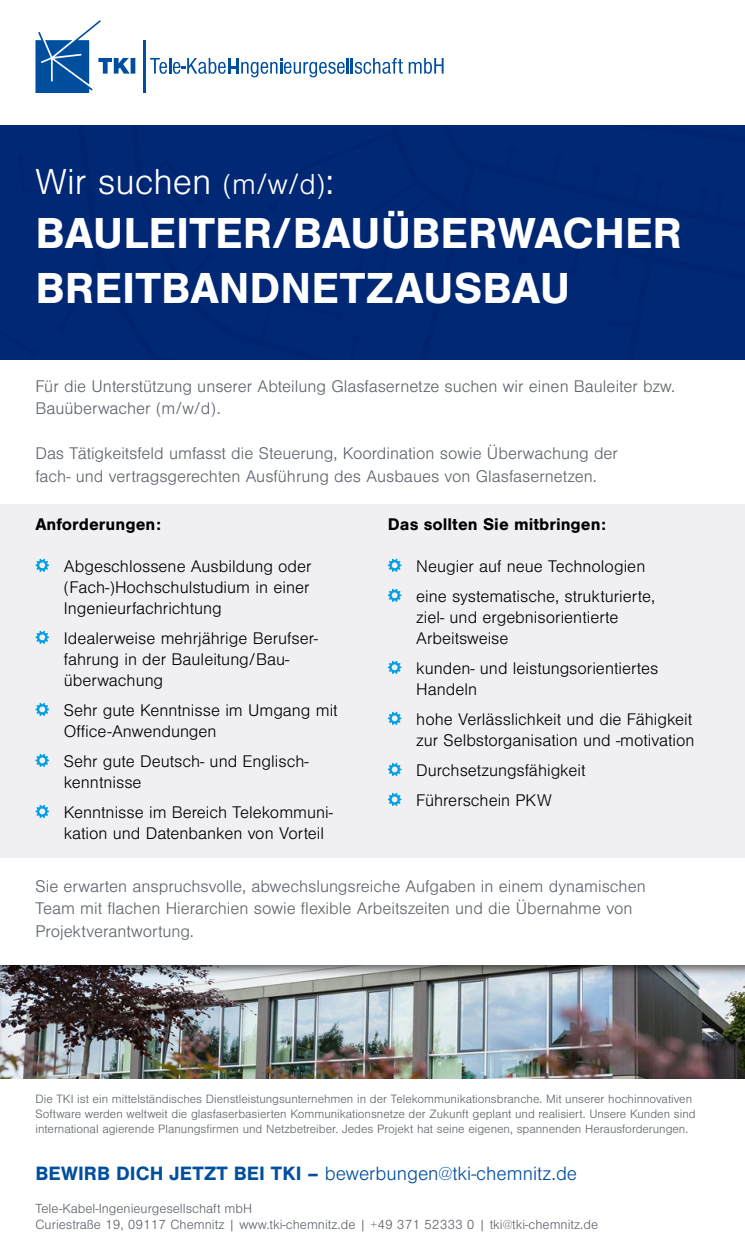
<style>
.page{position:relative;width:745px;height:1248px;background:#fff}
.page>*{position:absolute;margin:0;border:0;box-sizing:border-box;transform-origin:0 0}
.t1{font:700 45px/54px "Nimbus San";color:#fff}
.t2{font:300 37.5px "Nimbus San";color:#fff}
.t3{font:300 20px "Nimbus San";color:#004f9f}
.t4{font:300 17.5px/21px "Nimbus San";color:#000}
.t5{font:300 17.5px/22.5px "Nimbus San";color:#5e646e}
.t6{font:700 17.5px "Nimbus San";color:#000}
.t7{font:300 13.75px/16.5px "Nimbus San";color:#5e646e}
.t8{font:300 12.5px/15px "Nimbus San";color:#5e646e}
.s1{font-size:30px}
.s2{font-weight:700}
</style>
<div class="page">
<div style="left:0;top:504px;width:744px;height:353px;background:#f0f0f3"></div>
<div style="left:0;top:125px;width:743px;height:235px;background:#002875"></div>
<div style="left:30px;top:349px;width:8px;height:8px;background:#002470;border-radius:50%"></div>
<div style="left:57px;top:325px;width:8px;height:8px;background:#002470;border-radius:50%"></div>
<div style="left:196px;top:197px;width:8px;height:8px;background:#002470;border-radius:50%"></div>
<div style="left:187px;top:209px;width:8px;height:8px;background:#002470;border-radius:50%"></div>
<div style="left:268px;top:203px;width:8px;height:8px;background:#002470;border-radius:50%"></div>
<div style="left:206px;top:252px;width:8px;height:8px;background:#002470;border-radius:50%"></div>
<div style="left:334px;top:311px;width:8px;height:8px;background:#002470;border-radius:50%"></div>
<div style="left:355px;top:266px;width:8px;height:8px;background:#002470;border-radius:50%"></div>
<div style="left:378px;top:270px;width:8px;height:8px;background:#002470;border-radius:50%"></div>
<div style="left:351px;top:334px;width:9px;height:8px;background:#002470;border-radius:50%"></div>
<div style="left:507px;top:146px;width:8px;height:8px;background:#002470;border-radius:50%"></div>
<div style="left:553px;top:155px;width:8px;height:8px;background:#002470;border-radius:50%"></div>
<div style="left:593px;top:166px;width:8px;height:8px;background:#002470;border-radius:50%"></div>
<div style="left:634px;top:174px;width:8px;height:8px;background:#002470;border-radius:50%"></div>
<div style="left:655px;top:180px;width:8px;height:8px;background:#002470;border-radius:50%"></div>
<div style="left:699px;top:187px;width:8px;height:8px;background:#002470;border-radius:50%"></div>
<div style="left:716px;top:190px;width:8px;height:8px;background:#002470;border-radius:50%"></div>
<div style="left:610px;top:270px;width:8px;height:8px;background:#002470;border-radius:50%"></div>
<div style="left:607px;top:318px;width:8px;height:8px;background:#002470;border-radius:50%"></div>
<div style="left:569px;top:266px;width:8px;height:8px;background:#002470;border-radius:50%"></div>
<div style="left:517px;top:256px;width:8px;height:8px;background:#002470;border-radius:50%"></div>
<div style="left:480px;top:245px;width:8px;height:8px;background:#002470;border-radius:50%"></div>
<div style="left:473px;top:281px;width:8px;height:8px;background:#002470;border-radius:50%"></div>
<div style="left:0;top:955px;width:744px;height:130px;background:#000;opacity:.6"></div>
<div style="left:0;top:1079px;width:744px;height:168px;background:#fff"></div>
<svg style="left:0;top:20px;width:135px;height:170px"></svg>
<hr style="left:143px;top:40px;width:2px;height:53px;background:#004f9f">
<svg style="left:150px;top:58px;width:252px;height:19px"></svg>
<svg style="left:408px;top:58px;width:35px;height:16px"></svg>
<svg style="left:35px;top:558px;width:14px;height:14px"></svg>
<svg style="left:35px;top:630px;width:14px;height:14px"></svg>
<svg style="left:35px;top:702px;width:14px;height:14px"></svg>
<svg style="left:35px;top:753px;width:14px;height:14px"></svg>
<svg style="left:35px;top:804px;width:14px;height:14px"></svg>
<svg style="left:387px;top:558px;width:14px;height:14px"></svg>
<svg style="left:387px;top:588px;width:14px;height:14px"></svg>
<svg style="left:387px;top:660px;width:14px;height:14px"></svg>
<svg style="left:387px;top:711px;width:14px;height:14px"></svg>
<svg style="left:387px;top:762px;width:14px;height:14px"></svg>
<svg style="left:387px;top:792px;width:14px;height:14px"></svg>
<h2 class="t2" style="left:35px;top:162px;width:300px">Wir suchen <span class="s1">(m/w/d)</span>:</h2>
<h1 class="t1" style="left:35px;top:207px;width:647px">BAULEITER/BAUÜBERWACHER<br>BREITBANDNETZAUSBAU</h1>
<p class="t5" style="left:35px;top:375px;width:641px">Für die Unterstützung unserer Abteilung Glasfasernetze suchen wir einen Bauleiter bzw.<br>Bauüberwacher (m/w/d).</p>
<p class="t5" style="left:35px;top:442px;width:583px">Das Tätigkeitsfeld umfasst die Steuerung, Koordination sowie Überwachung der fach- und vertragsgerechten Ausführung des Ausbaues von Glasfasernetzen.</p>
<p class="t6" style="left:35px;top:514px;width:127px">Anforderungen:</p>
<p class="t4" style="left:64px;top:556px;width:249px">Abgeschlossene Ausbildung oder (Fach-)Hochschulstudium in einer<br>Ingenieurfachrichtung</p>
<p class="t4" style="left:64px;top:628px;width:256px">Idealerweise mehrjährige Berufser&shy;fahrung in der Bauleitung/Bau&shy;überwachung</p>
<p class="t4" style="left:64px;top:700px;width:275px">Sehr gute Kenntnisse im Umgang mit<br>Office-Anwendungen</p>
<p class="t4" style="left:64px;top:751px;width:246px">Sehr gute Deutsch- und Englisch&shy;kenntnisse</p>
<p class="t4" style="left:64px;top:802px;width:270px">Kenntnisse im Bereich Telekommuni&shy;kation und Datenbanken von Vorteil</p>
<p class="t6" style="left:387px;top:514px;width:220px">Das sollten Sie mitbringen:</p>
<p class="t4" style="left:416px;top:551px;width:240px;line-height:30px">Neugier auf neue Technologien eine systematische, strukturierte,</p>
<p class="t4" style="left:416px;top:607px;width:204px">ziel- und ergebnisorientierte<br>Arbeitsweise</p>
<p class="t4" style="left:416px;top:658px;width:243px">kunden- und leistungsorientiertes<br>Handeln</p>
<p class="t4" style="left:416px;top:709px;width:280px">hohe Verlässlichkeit und die Fähigkeit zur Selbstorganisation und -motivation</p>
<p class="t4" style="left:416px;top:755px;width:170px;line-height:30px">Durchsetzungsfähigkeit<br>Führerschein PKW</p>
<p class="t5" style="left:35px;top:875px;width:611px">Sie erwarten anspruchsvolle, abwechslungsreiche Aufgaben in einem dynamischen<br>Team mit flachen Hierarchien sowie flexible Arbeitszeiten und die Übernahme von<br>Projektverantwortung.</p>
<p class="t8" style="left:35px;top:1091px;width:661px">Die TKI ist ein mittelständisches Dienstleistungsunternehmen in der Telekommunikationsbranche. Mit unserer hochinnovativen<br>Software werden weltweit die glasfaserbasierten Kommunikationsnetze der Zukunft geplant und realisiert. Unsere Kunden sind international agierende Planungsfirmen und Netzbetreiber. Jedes Projekt hat seine eigenen, spannenden Herausforderungen.</p>
<p class="t3" style="left:35px;top:1162px;width:543px"><span class="s2">BEWIRB DICH JETZT BEI TKI –</span> bewerbungen@tki-chemnitz.de</p>
<p class="t7" style="left:35px;top:1200px;width:563px">Tele-Kabel-Ingenieurgesellschaft mbH<br>Curiestraße 19, 09117 Chemnitz | www.tki-chemnitz.de | +49 371 52333 0 | tki@tki-chemnitz.de</p>
</div>
